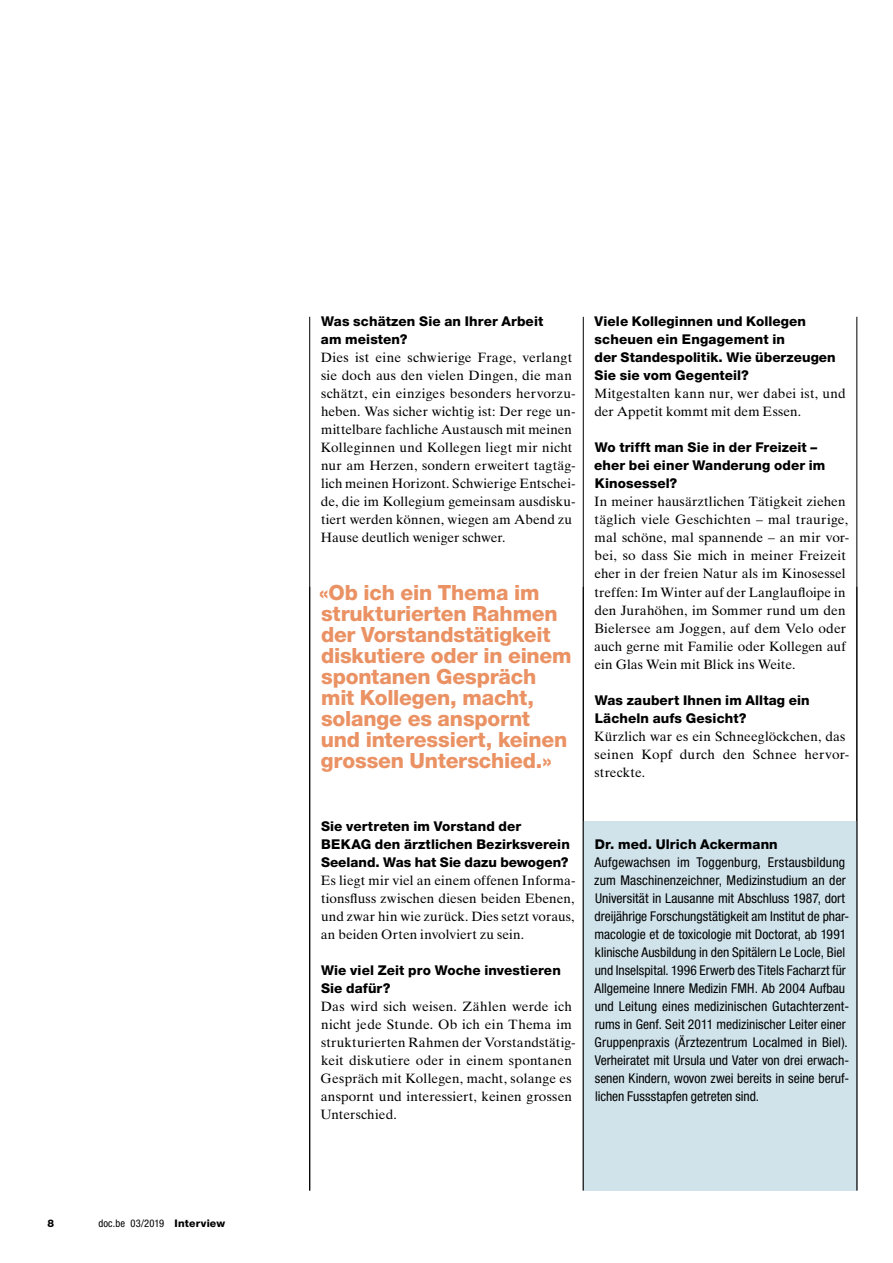
<style>
.page{position:relative;width:893px;height:1263px;background:#fff}
.page>*{position:absolute;margin:0;border:0;box-sizing:border-box;transform-origin:0 0}
.t1{font:800 21px/21px "Helvetica Neue LT Std";letter-spacing:-.01em;color:#ea9264}
.t2{font:13.5px/18px "Times Ten";letter-spacing:.01em;color:#000}
.t3{font:condensed 13.5px/18px "Helvetica Neue LT Std";letter-spacing:.005em;color:#000}
.t4{font:800 13.5px/18px "Helvetica Neue LT Std";letter-spacing:.005em;color:#000}
.t5{font:condensed 10.5px "Helvetica Neue LT Std";letter-spacing:.015em;color:#000}
.t6{font:800 10.5px "Helvetica Neue LT Std";color:#000}
.s1{font-weight:800;font-stretch:normal}
</style>
<div class="page">
<hr style="left:857px;top:317px;width:1px;height:873px;background:#000">
<hr style="left:309px;top:317px;width:1px;height:873px;background:#000">
<hr style="left:583px;top:317px;width:1px;height:873px;background:#000">
<div style="left:583px;top:821px;width:274px;height:369px;background:#d0e3eb"></div>
<hr style="left:583px;top:587px;width:1px;height:603px;background:#000">
<p class="t6" style="left:48px;top:1216px;width:8px">8</p>
<p class="t5" style="left:98px;top:1217px;width:128px">doc.be 03/2019 <span class="s1">Interview</span></p>
<p class="t4" style="left:321px;top:313px;width:224px">Was schätzen Sie an Ihrer Arbeit am meisten?</p>
<p class="t2" style="left:321px;top:349px;width:256px">Dies ist eine schwierige Frage, verlangt sie doch aus den vielen Dingen, die man schätzt, ein einziges besonders hervorzu&shy;heben. Was sicher wichtig ist: Der rege un&shy;mittelbare fachliche Austausch mit meinen Kolleginnen und Kollegen liegt mir nicht nur am Herzen, sondern erweitert tagtäg&shy;lich meinen Horizont. Schwierige Entschei&shy;de, die im Kollegium gemeinsam ausdisku&shy;tiert werden können, wiegen am Abend zu Hause deutlich weniger schwer.</p>
<h1 class="t1" style="left:319px;top:581px;width:254px">«Ob ich ein Thema im strukturierten Rahmen der Vorstandstätigkeit diskutiere oder in einem spontanen Gespräch mit Kollegen, macht, solange es anspornt und interessiert, keinen grossen Unterschied.»</h1>
<p class="t4" style="left:321px;top:817px;width:250px">Sie vertreten im Vorstand der<br>BEKAG den ärztlichen Bezirksverein<br>Seeland. Was hat Sie dazu bewogen?</p>
<p class="t2" style="left:321px;top:871px;width:256px;text-align:justify">Es liegt mir viel an einem offenen Informa&shy;tionsfluss zwischen diesen beiden Ebenen, und zwar hin wie zurück. Dies setzt voraus, an beiden Orten involviert zu sein.</p>
<p class="t4" style="left:321px;top:961px;width:241px">Wie viel Zeit pro Woche investieren<br>Sie dafür?</p>
<p class="t2" style="left:321px;top:997px;width:255px">Das wird sich weisen. Zählen werde ich nicht jede Stunde. Ob ich ein Thema im strukturierten Rahmen der Vorstandstätig&shy;keit diskutiere oder in einem spontanen Gespräch mit Kollegen, macht, solange es anspornt und interessiert, keinen grossen Unterschied.</p>
<p class="t4" style="left:594px;top:313px;width:243px">Viele Kolleginnen und Kollegen scheuen ein Engagement in<br>der Standespolitik. Wie überzeugen<br>Sie sie vom Gegenteil?</p>
<p class="t2" style="left:594px;top:385px;width:253px">Mitgestalten kann nur, wer dabei ist, und der Appetit kommt mit dem Essen.</p>
<p class="t4" style="left:594px;top:439px;width:233px">Wo trifft man Sie in der Freizeit – eher bei einer Wanderung oder im<br>Kinosessel?</p>
<p class="t2" style="left:594px;top:493px;width:257px">In meiner hausärztlichen Tätigkeit ziehen täglich viele Geschichten – mal traurige, mal schöne, mal spannende – an mir vor&shy;bei, so dass Sie mich in meiner Freizeit eher in der freien Natur als im Kinosessel treffen: Im Winter auf der Langlaufloipe in den Jurahöhen, im Sommer rund um den Bielersee am Joggen, auf dem Velo oder auch gerne mit Familie oder Kollegen auf ein Glas Wein mit Blick ins Weite.</p>
<p class="t4" style="left:595px;top:691px;width:217px">Was zaubert Ihnen im Alltag ein<br>Lächeln aufs Gesicht?</p>
<p class="t2" style="left:594px;top:727px;width:256px">Kürzlich war es ein Schneeglöckchen, das seinen Kopf durch den Schnee hervor&shy;streckte.</p>
<p class="t4" style="left:595px;top:835px;width:184px">Dr. med. Ulrich Ackermann</p>
<p class="t3" style="left:594px;top:853px;width:256px">Aufgewachsen im Toggenburg, Erstausbildung zum Maschinenzeichner, Medizinstudium an der Universität in Lausanne mit Abschluss 1987, dort dreijährige Forschungstätigkeit am Institut de phar&shy;macologie et de toxicologie mit Doctorat, ab 1991 klinische Ausbildung in den Spitälern Le Locle, Biel und Inselspital. 1996 Erwerb des Titels Facharzt für Allgemeine Innere Medizin FMH. Ab 2004 Aufbau und Leitung eines medizinischen Gutachterzent&shy;rums in Genf. Seit 2011 medizinischer Leiter einer Gruppenpraxis (Ärztezentrum Localmed in Biel).<br>Verheiratet mit Ursula und Vater von drei erwach&shy;senen Kindern, wovon zwei bereits in seine beruf&shy;lichen Fussstapfen getreten sind.</p>
</div>
